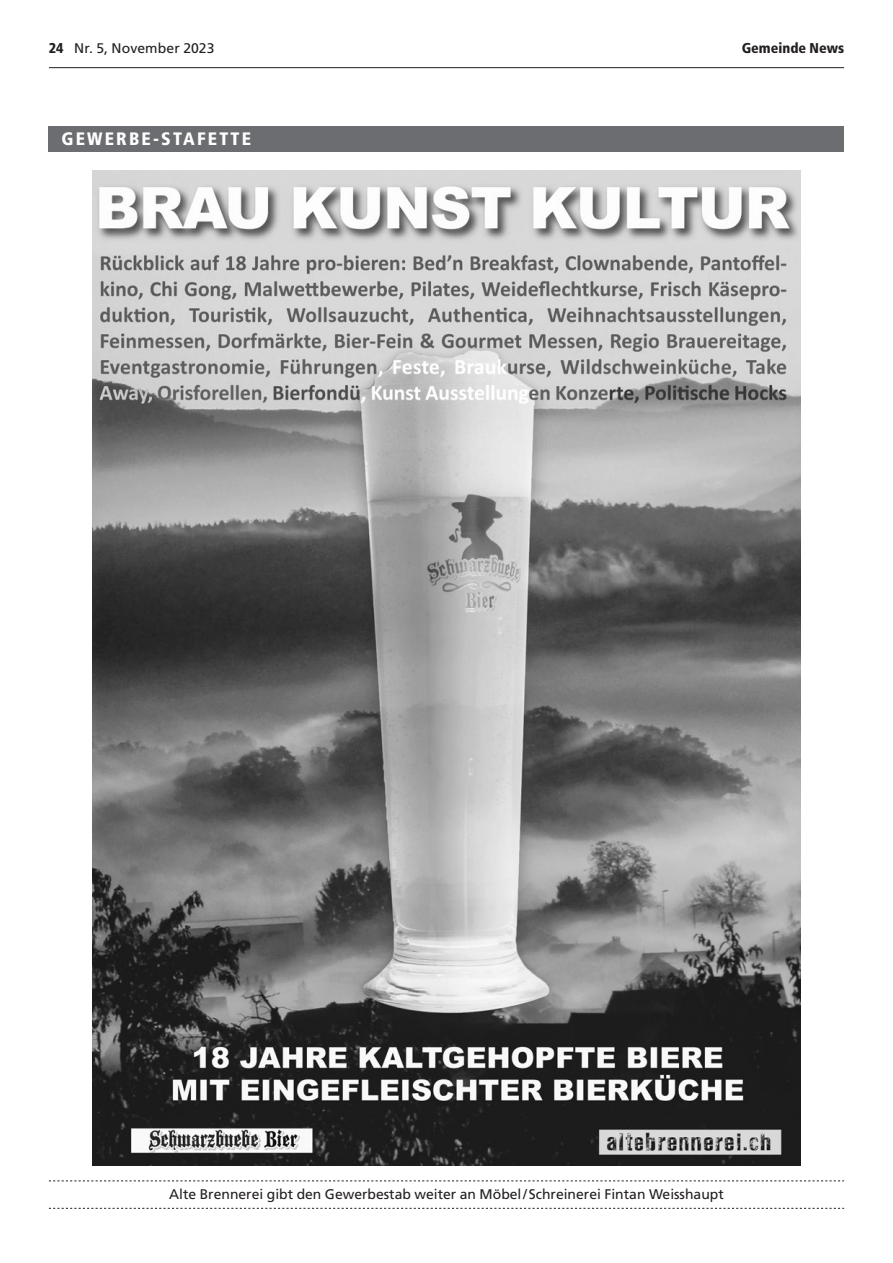
<style>
.page{position:relative;width:893px;height:1263px;background:#fff}
.page>*{position:absolute;margin:0;border:0;box-sizing:border-box;transform-origin:0 0}
.t1{font:900 condensed 18px "Frutiger LT Std";letter-spacing:.12em;color:#fff}
.t2{font:900 condensed 14.25px "Frutiger LT Std";color:#231f20}
.t3{font:13.95px "Frutiger LT Std";color:#231f20}
.s1{font-weight:900;font-stretch:condensed;font-size:14.25px}
</style>
<div class="page">
<hr style="left:49px;top:67px;width:795px;height:1px;background:#231f20">
<div style="left:49px;top:126px;width:795px;height:26px;background:#6c6d70"></div>
<svg style="left:49px;top:1180px;width:795px;height:1px"></svg>
<svg style="left:49px;top:1208px;width:795px;height:1px"></svg>
<img style="left:92px;top:171px;width:709px;height:994px">
<p class="t3" style="left:49px;top:40px;width:167px"><span class="s1">24</span> Nr. 5, November 2023</p>
<p class="t2" style="left:742px;top:40px;width:104px">Gemeinde News</p>
<p class="t1" style="left:62px;top:128px;width:191px">GEWERBE-STAFETTE</p>
<p class="t3" style="left:169px;top:1186px;width:556px">Alte Brennerei gibt den Gewerbestab weiter an Möbel/Schreinerei Fintan Weisshaupt</p>
</div>
